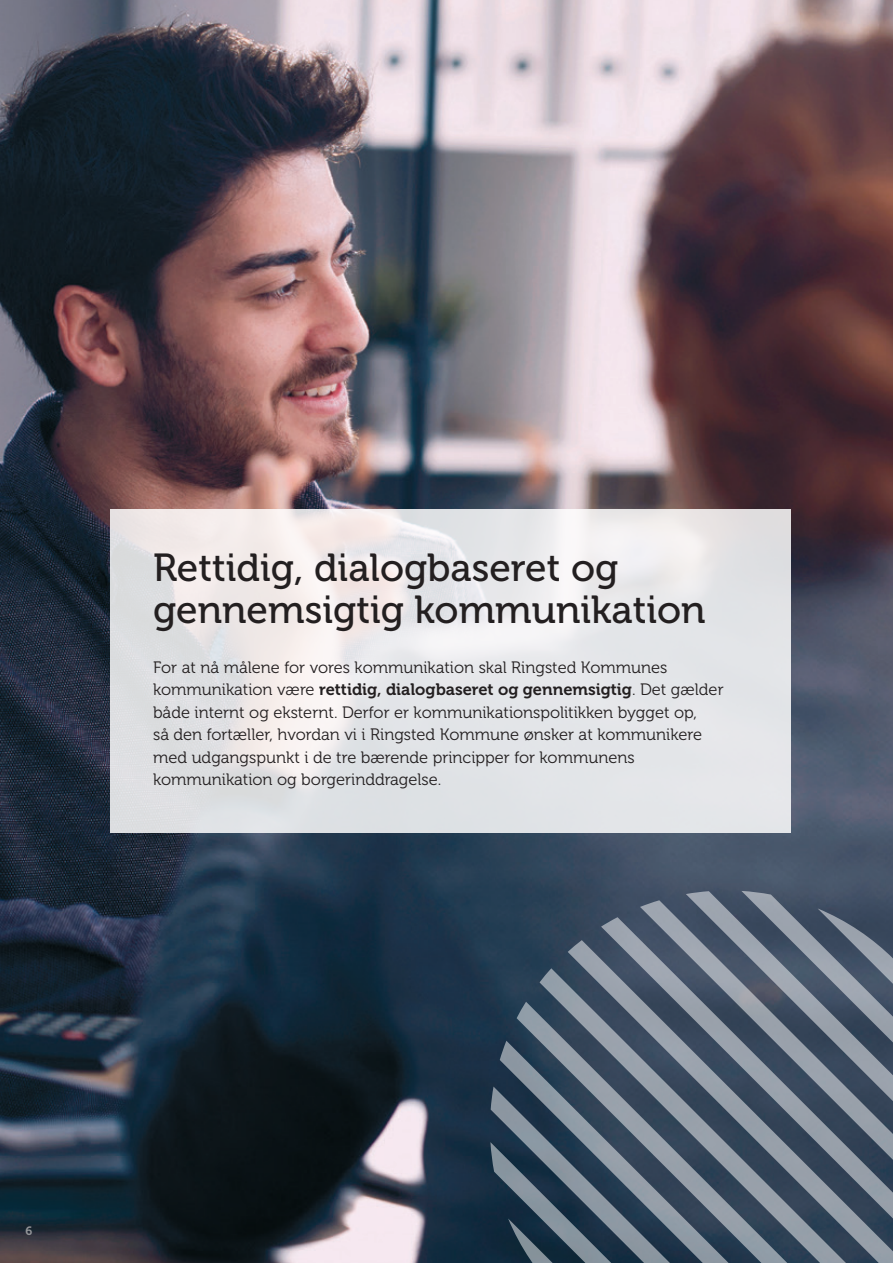
<style>
.page{position:relative;width:893px;height:1263px;background:#fff}
.page>*{position:absolute;margin:0;border:0;box-sizing:border-box;transform-origin:0 0}
.t1{font:39px/42px "Museo 500";color:#231f20}
.t2{font:16.5px "Museo 300";color:#231f20}
.t3{font:16.5px "Museo 700";color:#231f20}
.t4{font:12px "Museo 700";color:#939598}
.s1{font-family:"Museo 300"}
</style>
<div class="page">
<img style="left:0;top:0;width:893px;height:1263px">
<svg style="left:111px;top:509px;width:680px;height:323px;background:#e6e6e8"></svg>
<svg style="left:686px;top:891px;width:207px;height:9px;background:#576376"></svg>
<svg style="left:601px;top:917px;width:292px;height:336px;background:#606d7e"></svg>
<svg style="left:539px;top:968px;width:347px;height:295px;background:#616f7f"></svg>
<svg style="left:500px;top:1041px;width:17px;height:101px;background:#4f6070"></svg>
<svg style="left:517px;top:1002px;width:336px;height:261px;background:#596878"></svg>
<svg style="left:490px;top:1142px;width:222px;height:121px;background:#465969"></svg>
<svg style="left:640px;top:900px;width:253px;height:314px;background:#626e7e"></svg>
<p class="t1" style="left:153px;top:547px;width:554px">Rettidig, dialogbaseret og gennemsigtig kommunikation</p>
<p class="t2" style="left:153px;top:658px;width:516px">For at nå målene for vores kommunikation skal Ringsted Kommunes</p>
<p class="t3" style="left:153px;top:680px;width:572px"><span class="s1">kommunikation være</span> rettidig, dialogbaseret og gennemsigtig<span class="s1">. Det gælder</span></p>
<p class="t2" style="left:153px;top:703px;width:546px">både internt og eksternt. Derfor er kommunikationspolitikken bygget op,</p>
<p class="t2" style="left:153px;top:725px;width:550px">så den fortæller, hvordan vi i Ringsted Kommune ønsker at kommunikere</p>
<p class="t2" style="left:153px;top:748px;width:483px">med udgangspunkt i de tre bærende principper for kommunens</p>
<p class="t2" style="left:153px;top:770px;width:290px">kommunikation og borgerinddragelse.</p>
<p class="t4" style="left:26px;top:1224px;width:8px">6</p>
</div>
